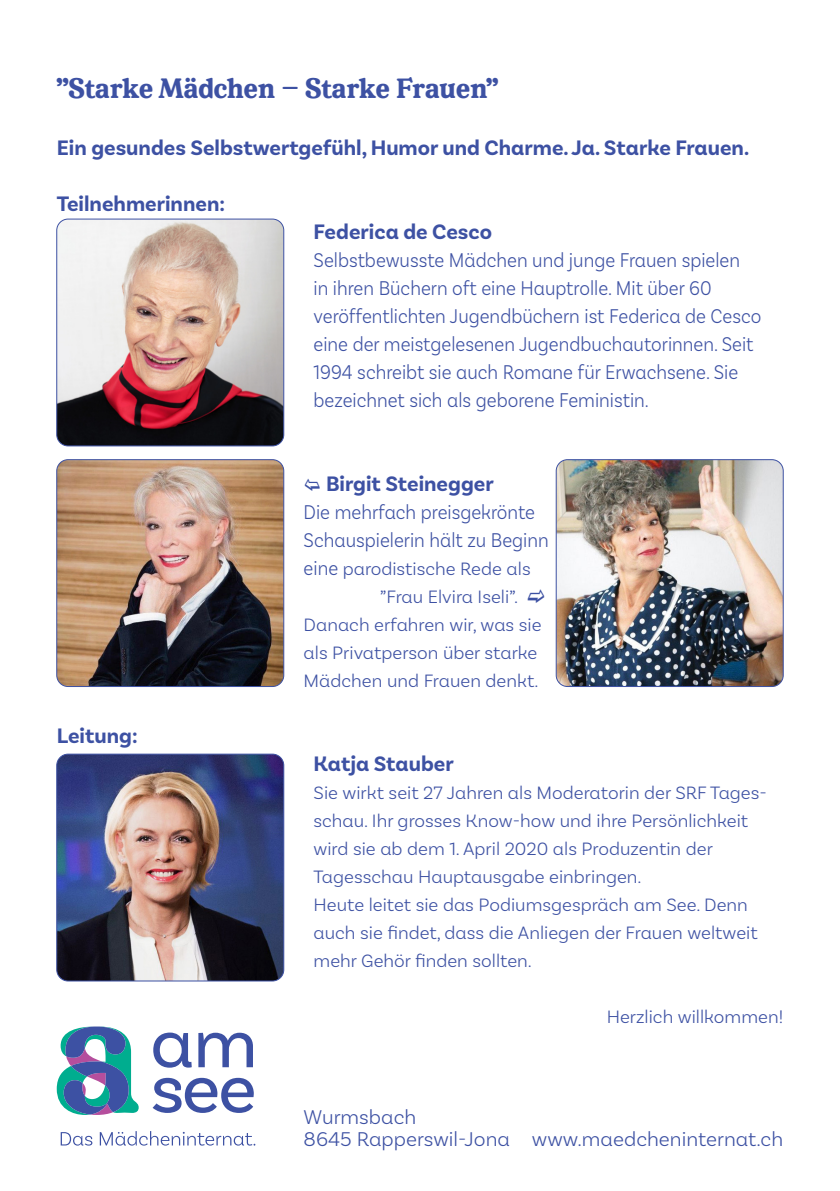
<style>
.page{position:relative;width:840px;height:1191px;background:#fff}
.page>*{position:absolute;margin:0;border:0;box-sizing:border-box;transform-origin:0 0}
.Lauftext_blau{font:700 28px "Livorno";color:#3d51a3}
.Lauftext_blau-2{font:700 22px "Basic Sans Alt";color:#3d51a3}
.Lauftext_blau-3{font:300 21px/28px "Basic Sans Alt";color:#3d51a3;scale:.9 1}
.Lauftext_blau-4{font:300 21px/22px "Basic Sans Alt";color:#3d51a3}
.Lauftext_blau-5{font:300 18.8px/28px "Basic Sans Alt";color:#3d51a3}
.s1{font-size:21px}
</style>
<div class="page">
<svg style="left:57px;top:1026px;width:198px;height:119px"></svg>
<img style="left:557px;top:459px;width:225px;height:227px">
<div style="left:555px;top:459px;width:228px;height:228px;border:1px solid #3d51a3;border-radius:11px"></div>
<img style="left:58px;top:459px;width:225px;height:227px">
<div style="left:56px;top:459px;width:228px;height:228px;border:1px solid #3d51a3;border-radius:11px"></div>
<img style="left:57px;top:220px;width:226px;height:226px">
<div style="left:56px;top:218px;width:228px;height:228px;border:1px solid #3d51a3;border-radius:11px"></div>
<img style="left:57px;top:755px;width:226px;height:226px">
<div style="left:56px;top:753px;width:228px;height:228px;border:1px solid #3d51a3;border-radius:11px"></div>
<p class="Lauftext_blau" style="left:57px;top:70px;width:443px">”Starke Mädchen — Starke Frauen”</p>
<p class="Lauftext_blau-2" style="left:57px;top:134px;width:693px">Ein gesundes Selbstwertgefühl, Humor und Charme. Ja. Starke Frauen.</p>
<p class="Lauftext_blau-2" style="left:57px;top:190px;width:170px">Teilnehmerinnen:</p>
<p class="Lauftext_blau-2" style="left:313px;top:218px;width:180px">Federica de Cesco</p>
<p class="Lauftext_blau-3" style="left:313px;top:245px;width:499px">Selbstbewusste Mädchen und junge Frauen spielen<br>in ihren Büchern oft eine Hauptrolle. Mit über 60 veröffentlichten Jugendbüchern ist Federica de Cesco eine der meistgelesenen Jugendbuchautorinnen. Seit 1994 schreibt sie auch Romane für Erwachsene. Sie bezeichnet sich als geborene Feministin.</p>
<p class="Lauftext_blau-2" style="left:57px;top:722px;width:82px">Leitung:</p>
<p class="Lauftext_blau-2" style="left:326px;top:470px;width:169px">Birgit Steinegger</p>
<p class="Lauftext_blau-3" style="left:303px;top:497px;width:274px">Die mehrfach preisgekrönte<br>Schauspielerin hält zu Beginn</p>
<p class="Lauftext_blau-5" style="left:303px;top:554px;width:228px"><span class="s1">eine</span> parodistische Rede als</p>
<p class="Lauftext_blau-5" style="left:379px;top:582px;width:140px">”Frau Elvira Iseli”.</p>
<p class="Lauftext_blau-5" style="left:303px;top:610px;width:239px">Danach erfahren wir, was sie als Privatperson über starke<br>Mädchen und Frauen denkt.</p>
<p class="Lauftext_blau-2" style="left:313px;top:750px;width:142px">Katja Stauber</p>
<p class="Lauftext_blau-5" style="left:313px;top:778px;width:454px">Sie wirkt seit 27 Jahren als Moderatorin der SRF Tages&shy;schau. Ihr grosses Know-how und ihre Persönlichkeit wird sie ab dem 1. April 2020 als Produzentin der Tagesschau Hauptausgabe einbringen.<br>Heute leitet sie das Podiumsgespräch am See. Denn auch sie findet, dass die Anliegen der Frauen weltweit mehr Gehör finden sollten.</p>
<p class="Lauftext_blau-5" style="left:606px;top:1002px;width:178px">Herzlich willkommen!</p>
<p class="Lauftext_blau-4" style="left:303px;top:1105px;width:481px">Wurmsbach<br>8645 Rapperswil-Jona www.maedcheninternat.ch</p>
</div>
